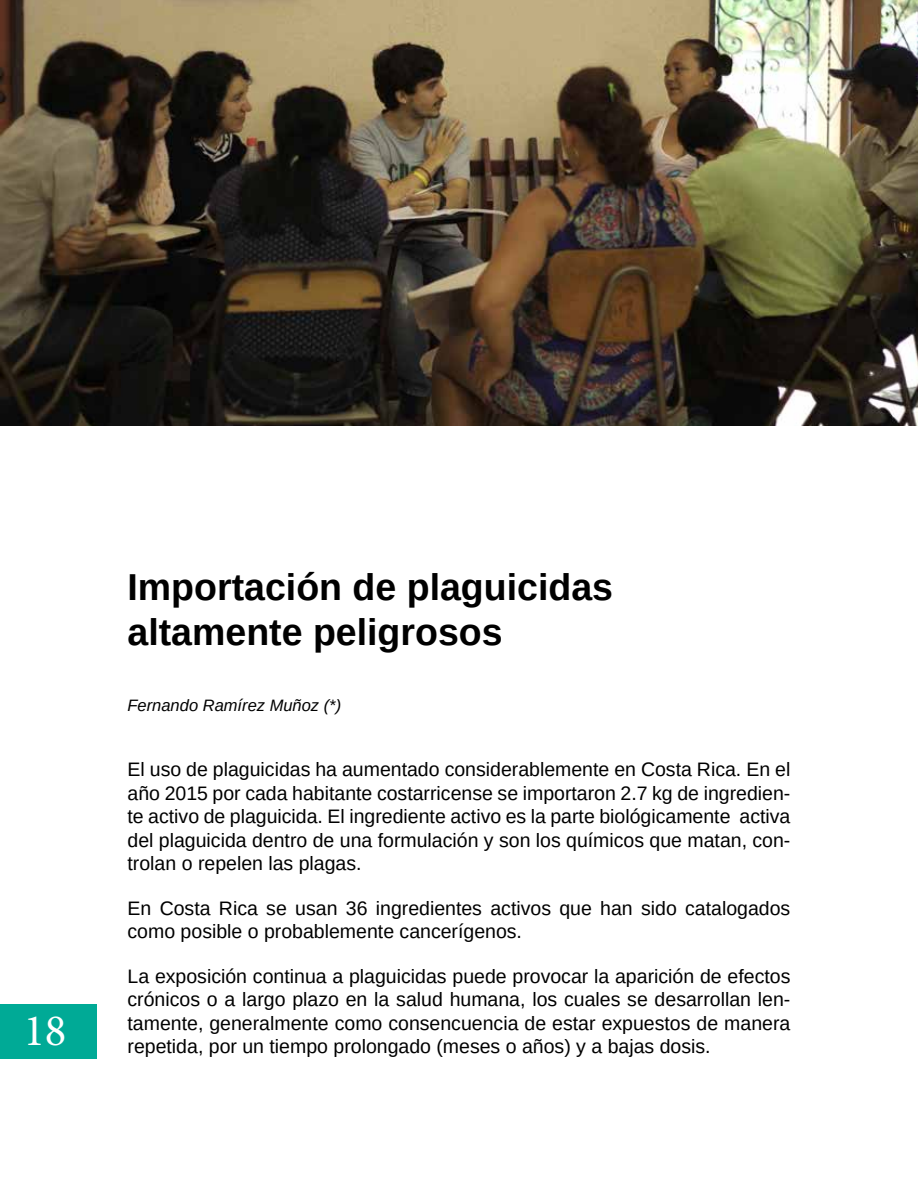
<style>
.page{position:relative;width:918px;height:1188px;background:#fff}
.page>*{position:absolute;margin:0;border:0;box-sizing:border-box;transform-origin:0 0}
.t1{font:45px "Minion Pro";color:#fff}
.t2{font:700 37.5px/45px "Liberation Sans";color:#000}
.t3{font:19.5px/23.4px "Liberation Sans";color:#000;text-align:justify}
.t4{font:italic 16.5px "Liberation Sans";color:#000}
</style>
<div class="page">
<div style="left:0;top:1004px;width:97px;height:55px;background:#00aa96"></div>
<img style="left:0;top:0;width:918px;height:426px">
<h1 class="t1" style="left:23px;top:1001px;width:45px">18</h1>
<h2 class="t2" style="left:128px;top:565px;width:487px">Importación de plaguicidas altamente peligrosos</h2>
<p class="t4" style="left:128px;top:694px;width:215px">Fernando Ramírez Muñoz (*)</p>
<p class="t3" style="left:128px;top:758px;width:664px">El uso de plaguicidas ha aumentado considerablemente en Costa Rica. En el año 2015 por cada habitante costarricense se importaron 2.7 kg de ingredien&shy;te activo de plaguicida. El ingrediente activo es la parte biológicamente activa del plaguicida dentro de una formulación y son los químicos que matan, con&shy;trolan o repelen las plagas.</p>
<p class="t3" style="left:128px;top:896px;width:664px">En Costa Rica se usan 36 ingredientes activos que han sido catalogados como posible o probablemente cancerígenos.</p>
<p class="t3" style="left:128px;top:964px;width:664px">La exposición continua a plaguicidas puede provocar la aparición de efectos crónicos o a largo plazo en la salud humana, los cuales se desarrollan len&shy;tamente, generalmente como consencuencia de estar expuestos de manera repetida, por un tiempo prolongado (meses o años) y a bajas dosis.</p>
</div>
